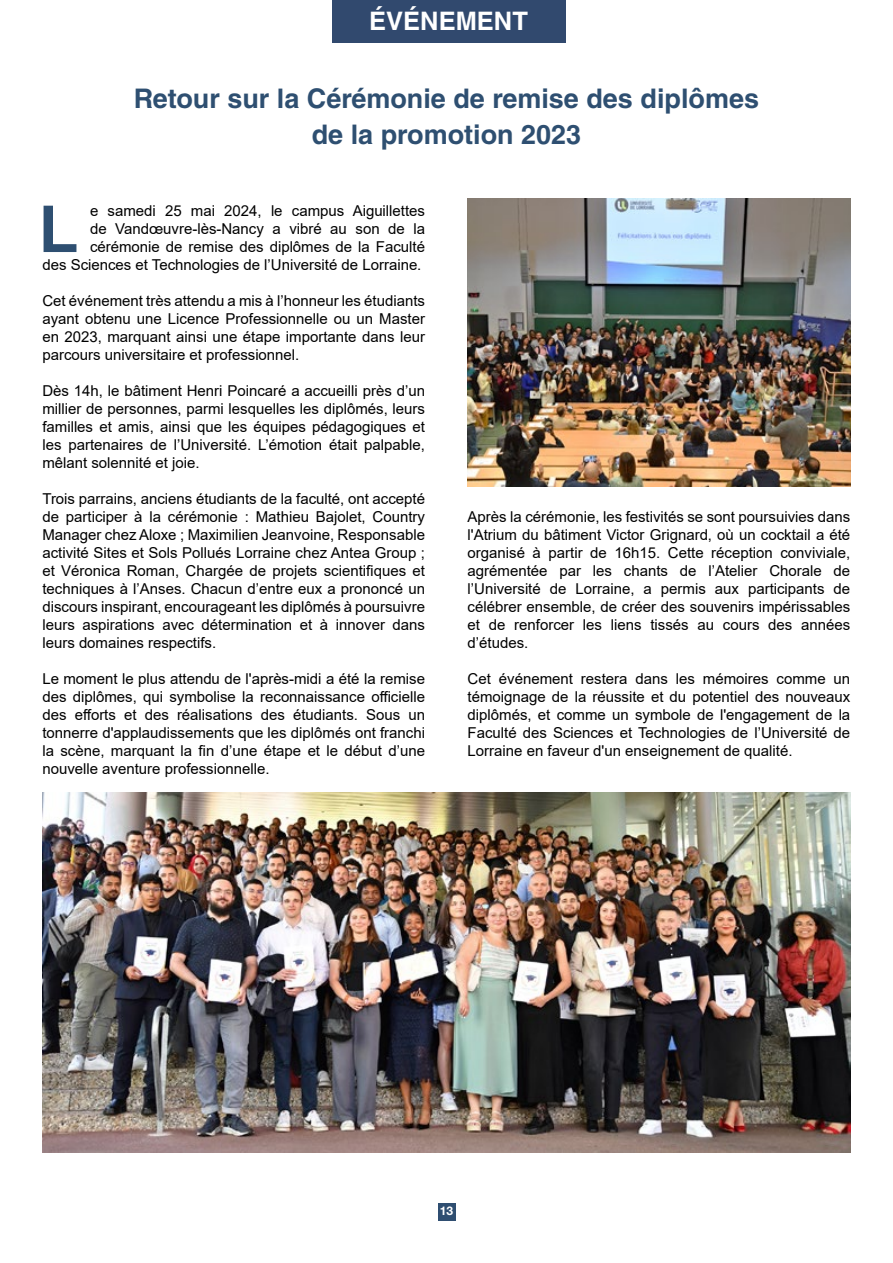
<style>
.page{position:relative;width:893px;height:1263px;background:#fff}
.page>*{position:absolute;margin:0;border:0;box-sizing:border-box;transform-origin:0 0}
.t1{font:700 65.25px "Arial";color:#2e4f71}
.t2{font:700 27px/36px "Helvetica LT Std";color:#2e4f71;text-align:center}
.t3{font:700 25.5px "Helvetica LT Std";color:#fff}
.t4{font:15px/18px "Arial";color:#000;text-align:justify}
.t5{font:700 12px "Helvetica Neue LT Std";color:#fff}
</style>
<div class="page">
<div style="left:438px;top:1203px;width:17px;height:17px;background:#2f4e71"></div>
<img style="left:468px;top:198px;width:382px;height:288px">
<div style="left:332px;top:0;width:234px;height:43px;background:#31496e"></div>
<img style="left:43px;top:792px;width:807px;height:360px">
<h3 class="t3" style="left:369px;top:6px;width:160px">ÉVÉNEMENT</h3>
<h2 class="t2" style="left:134px;top:80px;width:627px">Retour sur la Cérémonie de remise des diplômes de la promotion 2023</h2>
<p class="t4" style="left:42px;top:202px;width:384px;text-align:right">e samedi 25 mai 2024, le campus Aiguillettes<br>de Vandœuvre-lès-Nancy a vibré au son de la cérémonie de remise des diplômes de la Faculté<br>des Sciences et Technologies de l’Université de Lorraine.</p>
<p class="t4" style="left:42px;top:292px;width:384px">Cet événement très attendu a mis à l’honneur les étudiants ayant obtenu une Licence Professionnelle ou un Master en 2023, marquant ainsi une étape importante dans leur parcours universitaire et professionnel.</p>
<p class="t4" style="left:42px;top:382px;width:384px">Dès 14h, le bâtiment Henri Poincaré a accueilli près d’un millier de personnes, parmi lesquelles les diplômés, leurs familles et amis, ainsi que les équipes pédagogiques et les partenaires de l’Université. L’émotion était palpable, mêlant solennité et joie.</p>
<p class="t4" style="left:42px;top:490px;width:384px">Trois parrains, anciens étudiants de la faculté, ont accepté de participer à la cérémonie : Mathieu Bajolet, Country Manager chez Aloxe ; Maximilien Jeanvoine, Responsable activité Sites et Sols Pollués Lorraine chez Antea Group ; et Véronica Roman, Chargée de projets scientifiques et techniques à l’Anses. Chacun d’entre eux a prononcé un discours inspirant, encourageant les diplômés à poursuivre leurs aspirations avec détermination et à innover dans leurs domaines respectifs.</p>
<p class="t4" style="left:42px;top:670px;width:384px">Le moment le plus attendu de l'après-midi a été la remise des diplômes, qui symbolise la reconnaissance officielle des efforts et des réalisations des étudiants. Sous un tonnerre d'applaudissements que les diplômés ont franchi la scène, marquant la fin d’une étape et le début d’une nouvelle aventure professionnelle.</p>
<h1 class="t1" style="left:39px;top:183px;width:41px">L</h1>
<p class="t4" style="left:468px;top:508px;width:384px">Après la cérémonie, les festivités se sont poursuivies dans l'Atrium du bâtiment Victor Grignard, où un cocktail a été organisé à partir de 16h15. Cette réception conviviale, agrémentée par les chants de l’Atelier Chorale de l’Université de Lorraine, a permis aux participants de célébrer ensemble, de créer des souvenirs impérissables et de renforcer les liens tissés au cours des années d’études.</p>
<p class="t4" style="left:468px;top:670px;width:384px">Cet événement restera dans les mémoires comme un témoignage de la réussite et du potentiel des nouveaux diplômés, et comme un symbole de l'engagement de la Faculté des Sciences et Technologies de l’Université de Lorraine en faveur d'un enseignement de qualité.</p>
<p class="t5" style="left:440px;top:1204px;width:15px">13</p>
</div>
